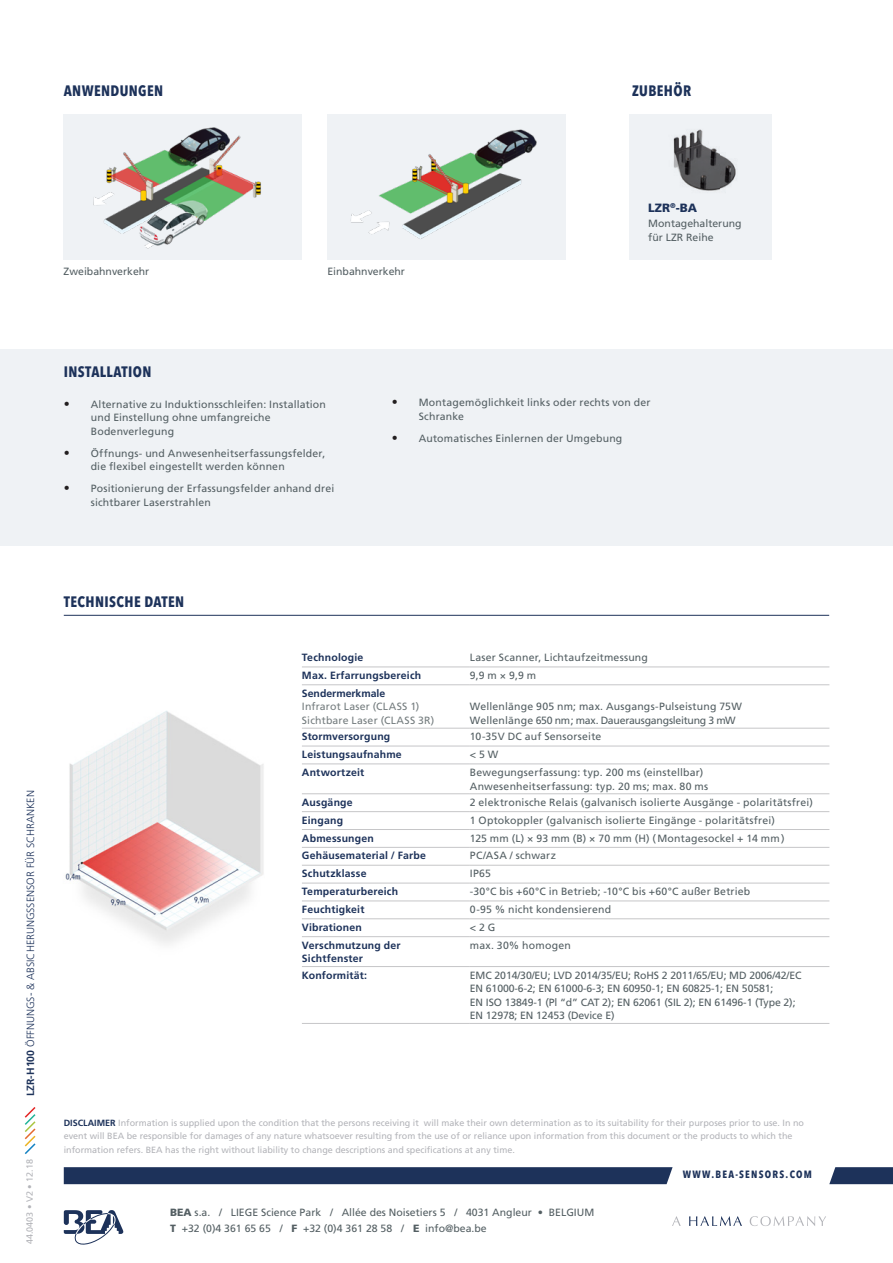
<style>
.page{position:relative;width:893px;height:1263px;background:#fff}
.page>*{position:absolute;margin:0;border:0;box-sizing:border-box;transform-origin:0 0}
.Main_paragraph_style{font:700 condensed 15px "Avenir Next LT Pro";letter-spacing:.025em;color:#1d325a}
.Section_underline{font:700 condensed 15px "Avenir Next LT Pro";letter-spacing:.025em;color:#1d325a}
.Main_paragraph_style-2{font:900 12px "Frutiger LT Std";color:#1d325a}
.body{font:10.5px/13.5px "Frutiger LT Std";letter-spacing:.015em;color:#545f63}
.body-2{font:700 10.5px/13.5px "Frutiger LT Std";letter-spacing:.02em;color:#1d325a}
.body-3{font:10.5px/13.5px "Frutiger LT Std";letter-spacing:-.01em;color:#545f63}
.body-4{font:10.5px/13.5px "Frutiger LT Std";letter-spacing:.02em;color:#757d7f}
.Main_paragraph_style-3{font:10.5px/13.5px "Frutiger LT Std";color:#545f63}
.t1{font:300 10.5px "Frutiger LT Std";color:#1d325a}
.t2{font:700 condensed 10.5px "Avenir Next LT Pro";letter-spacing:.12em;color:#1d325a}
.Main_paragraph_style-4{font:9px/13.5px "Frutiger LT Std";color:#b3b4b9}
.s1{font-weight:300;font-size:12px;color:#231f20}
.s2{font-weight:700}
.s3{font-weight:700;color:#1d325a}
.s4{font-weight:900}
</style>
<div class="page">
<svg style="left:672px;top:1216px;width:9px;height:10px"></svg>
<svg style="left:689px;top:1216px;width:53px;height:10px"></svg>
<svg style="left:750px;top:1216px;width:76px;height:10px"></svg>
<svg style="left:64px;top:1210px;width:59px;height:35px"></svg>
<div style="left:64px;top:1167px;width:609px;height:17px;background:#1d325a"></div>
<svg style="left:829px;top:1167px;width:64px;height:17px"></svg>
<svg style="left:24px;top:1107px;width:12px;height:47px"></svg>
<div style="left:0;top:350px;width:893px;height:196px;background:#eff2f5"></div>
<div style="left:629px;top:114px;width:143px;height:145px;background:#eff2f5"></div>
<div style="left:64px;top:114px;width:238px;height:145px;background:#eff2f5"></div>
<img style="left:93px;top:127px;width:168px;height:122px">
<div style="left:327px;top:114px;width:239px;height:145px;background:#eff2f5"></div>
<img style="left:350px;top:129px;width:187px;height:110px">
<img style="left:65px;top:710px;width:199px;height:234px">
<img style="left:673px;top:129px;width:63px;height:62px">
<hr style="left:302px;top:746px;width:168px;height:1px;background:#c6c6c8">
<hr style="left:470px;top:746px;width:359px;height:1px;background:#c6c6c8">
<hr style="left:302px;top:764px;width:168px;height:1px;background:#c6c6c8">
<hr style="left:470px;top:764px;width:359px;height:1px;background:#c6c6c8">
<hr style="left:302px;top:684px;width:168px;height:1px;background:#c6c6c8">
<hr style="left:470px;top:684px;width:359px;height:1px;background:#c6c6c8">
<hr style="left:302px;top:728px;width:168px;height:1px;background:#c6c6c8">
<hr style="left:470px;top:728px;width:359px;height:1px;background:#c6c6c8">
<hr style="left:302px;top:793px;width:168px;height:1px;background:#c6c6c8">
<hr style="left:470px;top:793px;width:359px;height:1px;background:#c6c6c8">
<hr style="left:302px;top:811px;width:168px;height:1px;background:#c6c6c8">
<hr style="left:470px;top:811px;width:359px;height:1px;background:#c6c6c8">
<hr style="left:302px;top:829px;width:168px;height:1px;background:#c6c6c8">
<hr style="left:470px;top:829px;width:359px;height:1px;background:#c6c6c8">
<hr style="left:302px;top:847px;width:168px;height:1px;background:#c6c6c8">
<hr style="left:470px;top:847px;width:359px;height:1px;background:#c6c6c8">
<hr style="left:302px;top:865px;width:168px;height:1px;background:#c6c6c8">
<hr style="left:470px;top:865px;width:359px;height:1px;background:#c6c6c8">
<hr style="left:302px;top:883px;width:168px;height:1px;background:#c6c6c8">
<hr style="left:470px;top:883px;width:359px;height:1px;background:#c6c6c8">
<hr style="left:302px;top:901px;width:168px;height:1px;background:#c6c6c8">
<hr style="left:470px;top:901px;width:359px;height:1px;background:#c6c6c8">
<hr style="left:302px;top:918px;width:168px;height:1px;background:#c6c6c8">
<hr style="left:470px;top:918px;width:359px;height:1px;background:#c6c6c8">
<hr style="left:302px;top:936px;width:168px;height:1px;background:#c6c6c8">
<hr style="left:470px;top:936px;width:359px;height:1px;background:#c6c6c8">
<hr style="left:302px;top:966px;width:168px;height:1px;background:#c6c6c8">
<hr style="left:470px;top:966px;width:359px;height:1px;background:#c6c6c8">
<hr style="left:302px;top:1023px;width:168px;height:1px;background:#c6c6c8">
<hr style="left:302px;top:667px;width:168px;height:1px;background:#c6c6c8">
<hr style="left:470px;top:667px;width:359px;height:1px;background:#c6c6c8">
<hr style="left:470px;top:1023px;width:359px;height:1px;background:#c6c6c8">
<hr style="left:64px;top:615px;width:765px;height:1px;background:#1d325a">
<p class="Main_paragraph_style" style="left:64px;top:82px;width:101px">ANWENDUNGEN</p>
<p class="Main_paragraph_style" style="left:632px;top:82px;width:61px">ZUBEHÖR</p>
<p class="Main_paragraph_style-3" style="left:64px;top:264px;width:87px">Zweibahnverkehr</p>
<p class="Main_paragraph_style-3" style="left:327px;top:264px;width:79px">Einbahnverkehr</p>
<p class="Main_paragraph_style-2" style="left:648px;top:200px;width:50px">LZR<sup>®</sup>-BA</p>
<p class="Main_paragraph_style-3" style="left:648px;top:217px;width:95px">Montagehalterung für LZR Reihe</p>
<p class="Main_paragraph_style" style="left:64px;top:363px;width:89px">INSTALLATION</p>
<p class="body" style="left:91px;top:397px;width:237px;text-indent:-27px"><span class="s1">•</span> Alternative zu Induktionsschleifen: Installation und Einstellung ohne umfangreiche<br>Bodenverlegung</p>
<p class="body" style="left:91px;top:446px;width:236px;text-indent:-27px"><span class="s1">•</span> Öffnungs- und Anwesenheitserfassungsfelder, die flexibel eingestellt werden können</p>
<p class="body" style="left:91px;top:482px;width:245px;text-indent:-27px"><span class="s1">•</span> Positionierung der Erfassungsfelder anhand drei sichtbarer Laserstrahlen</p>
<p class="body" style="left:419px;top:396px;width:233px;text-indent:-27px"><span class="s1">•</span> Montagemöglichkeit links oder rechts von der<br>Schranke</p>
<p class="body" style="left:392px;top:431px;width:232px"><span class="s1">•</span> Automatisches Einlernen der Umgebung</p>
<p class="t1" style="left:25px;top:1096px;width:307px;rotate:-90deg"><span class="s2">LZR-H100</span> ÖFFNUNGS- &amp; ABSICHERUNGSSENSOR FÜR SCHRANKEN</p>
<p class="Main_paragraph_style-4" style="left:23px;top:1244px;width:87px;rotate:-90deg">44.0403 • V2 • 12.18</p>
<p class="Section_underline" style="left:64px;top:593px;width:122px">TECHNISCHE DATEN</p>
<p class="body-2" style="left:302px;top:651px;width:63px">Technologie</p>
<p class="body" style="left:470px;top:651px;width:180px">Laser Scanner, Lichtaufzeitmessung</p>
<p class="body-2" style="left:302px;top:669px;width:121px">Max. Erfarrungsbereich</p>
<p class="body" style="left:470px;top:669px;width:68px">9,9 m × 9,9 m</p>
<p class="body-4" style="left:302px;top:686px;width:134px"><span class="s3">Sendermerkmale<br></span>Infrarot Laser (CLASS 1)<br>Sichtbare Laser (CLASS 3R)</p>
<p class="body" style="left:470px;top:700px;width:273px">Wellenlänge 905 nm; max. Ausgangs-Pulseistung 75W<br>Wellenlänge 650 nm; max. Dauerausgangsleitung 3 mW</p>
<p class="body-2" style="left:302px;top:730px;width:90px">Stormversorgung</p>
<p class="body" style="left:470px;top:730px;width:133px">10-35V DC auf Sensorseite</p>
<p class="body-2" style="left:302px;top:748px;width:101px">Leistungsaufnahme</p>
<p class="body" style="left:470px;top:748px;width:30px">&lt; 5 W</p>
<p class="body-2" style="left:302px;top:766px;width:64px">Antwortzeit</p>
<p class="body" style="left:470px;top:766px;width:240px">Bewegungserfassung: typ. 200 ms (einstellbar)<br>Anwesenheitserfassung: typ. 20 ms; max. 80 ms</p>
<p class="body-2" style="left:302px;top:795px;width:52px">Ausgänge</p>
<p class="body" style="left:470px;top:795px;width:345px">2 elektronische Relais (galvanisch isolierte Ausgänge - polaritätsfrei)</p>
<p class="body-2" style="left:302px;top:813px;width:43px">Eingang</p>
<p class="body" style="left:470px;top:813px;width:307px">1 Optokoppler (galvanisch isolierte Eingänge - polaritätsfrei)</p>
<p class="body-2" style="left:302px;top:831px;width:74px">Abmessungen</p>
<p class="body" style="left:470px;top:831px;width:316px">125 mm (L) × 93 mm (B) × 70 mm (H) (Montagesockel + 14 mm)</p>
<p class="body-2" style="left:302px;top:849px;width:125px">Gehäusematerial / Farbe</p>
<p class="body" style="left:470px;top:849px;width:88px">PC/ASA / schwarz</p>
<p class="body-2" style="left:302px;top:867px;width:66px">Schutzklasse</p>
<p class="body" style="left:470px;top:867px;width:23px">IP65</p>
<p class="body-2" style="left:302px;top:885px;width:98px">Temperaturbereich</p>
<p class="body" style="left:470px;top:885px;width:282px">-30°C bis +60°C in Betrieb; -10°C bis +60°C außer Betrieb</p>
<p class="body-2" style="left:302px;top:903px;width:64px">Feuchtigkeit</p>
<p class="body" style="left:470px;top:903px;width:143px">0-95 % nicht kondensierend</p>
<p class="body-2" style="left:302px;top:920px;width:62px">Vibrationen</p>
<p class="body" style="left:470px;top:920px;width:27px">&lt; 2 G</p>
<p class="body-2" style="left:302px;top:938px;width:100px">Verschmutzung der<br>Sichtfenster</p>
<p class="body" style="left:470px;top:938px;width:102px">max. 30% homogen</p>
<p class="body-2" style="left:302px;top:968px;width:67px">Konformität:</p>
<p class="body-3" style="left:470px;top:968px;width:333px">EMC 2014/30/EU; LVD 2014/35/EU; RoHS 2 2011/65/EU; MD 2006/42/EC</p>
<p class="body-3" style="left:470px;top:982px;width:305px">EN 61000-6-2; EN 61000-6-3; EN 60950-1; EN 60825-1; EN 50581;</p>
<p class="body-3" style="left:470px;top:995px;width:327px">EN ISO 13849-1 (Pl “d” CAT 2); EN 62061 (SIL 2); EN 61496-1 (Type 2);<br>EN 12978; EN 12453 (Device E)</p>
<p class="Main_paragraph_style-4" style="left:64px;top:1116px;width:742px"><span class="s3">DISCLAIMER</span> Information is supplied upon the condition that the persons receiving it will make their own determination as to its suitability for their purposes prior to use. In no event will BEA be responsible for damages of any nature whatsoever resulting from the use of or reliance upon information from this document or the products to which the information refers. BEA has the right without liability to change descriptions and specifications at any time.</p>
<p class="body" style="left:170px;top:1206px;width:426px"><span class="s4">BEA</span> s.a. / LIEGE Science Park / Allée des Noisetiers 5 / 4031 Angleur • BELGIUM</p>
<p class="body" style="left:170px;top:1222px;width:318px"><span class="s4">T</span> +32 (0)4 361 65 65 / <span class="s4">F</span> +32 (0)4 361 28 58 / <span class="s4">E</span> info@bea.be</p>
<p class="t2" style="left:683px;top:1167px;width:131px">WWW.BEA-SENSORS.COM</p>
</div>
